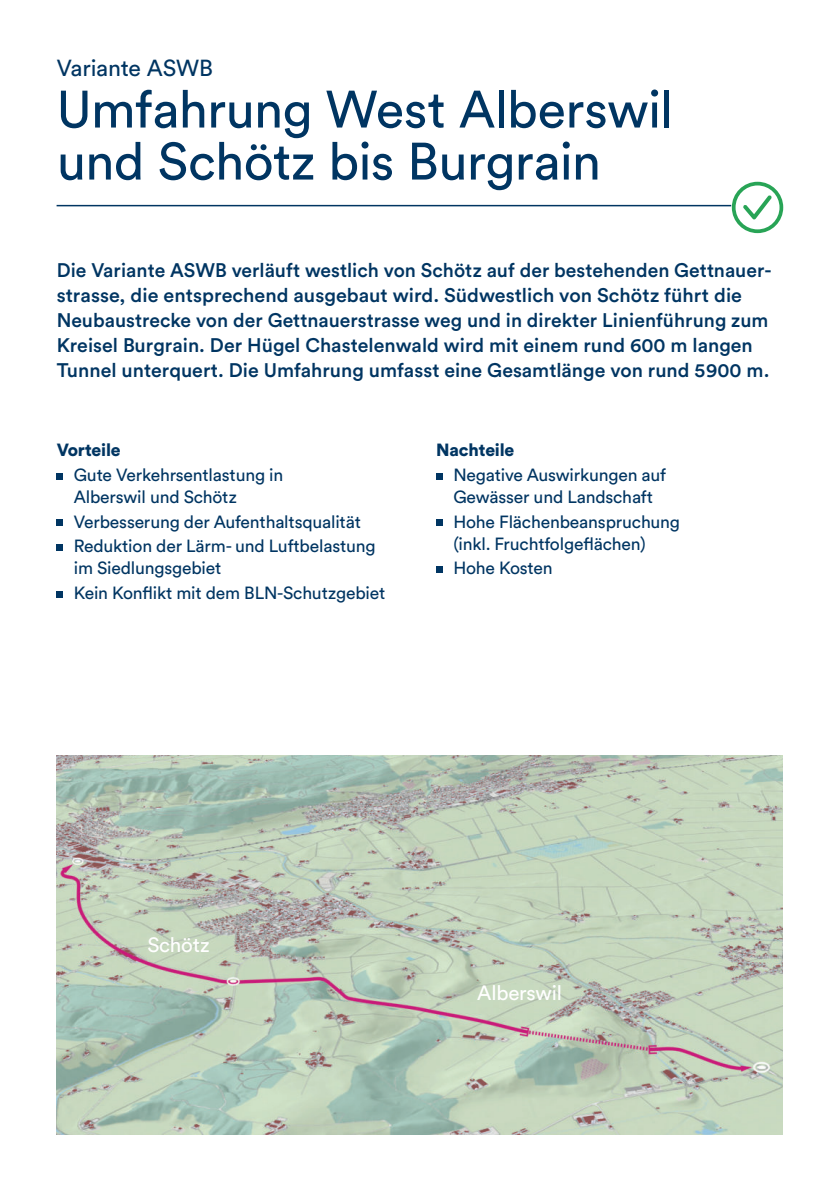
<style>
.page{position:relative;width:840px;height:1191px;background:#fff}
.page>*{position:absolute;margin:0;border:0;box-sizing:border-box;transform-origin:0 0}
.t1{font:52px/52px "Circular Std";letter-spacing:-.015em;color:#003562}
.t2{font:23px "Circular Std";letter-spacing:-.01em;color:#003562}
.t3{font:20.6px "Circular Std";letter-spacing:-.01em;color:#fff}
.t4{font:500 19.6px/25px "Circular Std";color:#003562}
.t5{font:17.6px/22px "Circular Std";letter-spacing:-.01em;color:#003562}
.t6{font:900 17.6px "Circular Std";letter-spacing:-.01em;color:#003562}
</style>
<div class="page">
<svg style="left:57px;top:473px;width:6px;height:6px"></svg>
<svg style="left:57px;top:520px;width:6px;height:6px"></svg>
<svg style="left:57px;top:545px;width:6px;height:6px"></svg>
<div style="left:57px;top:591px;width:6px;height:7px;background:#003562"></div>
<svg style="left:436px;top:473px;width:6px;height:6px"></svg>
<svg style="left:436px;top:520px;width:6px;height:6px"></svg>
<svg style="left:436px;top:567px;width:6px;height:6px"></svg>
<img style="left:57px;top:756px;width:725px;height:378px">
<hr style="left:57px;top:205px;width:673px;height:1px;background:#003562">
<div style="left:731px;top:182px;width:51px;height:51px;border:4px solid #28a456;border-radius:50%"></div>
<svg style="left:743px;top:195px;width:28px;height:24px"></svg>
<p class="t2" style="left:57px;top:55px;width:158px">Variante ASWB</p>
<h1 class="t1" style="left:57px;top:84px;width:617px">Umfahrung West Alberswil und Schötz bis Burgrain</h1>
<p class="t4" style="left:57px;top:259px;width:716px">Die Variante ASWB verläuft westlich von Schötz auf der bestehenden Gettnauer&shy;strasse, die entsprechend ausgebaut wird. Südwestlich von Schötz führt die Neubaustrecke von der Gettnauerstrasse weg und in direkter Linienführung zum Kreisel Burgrain. Der Hügel Chastelenwald wird mit einem rund 600 m langen Tunnel unterquert. Die Umfahrung umfasst eine Gesamtlänge von rund 5 900 m.</p>
<p class="t6" style="left:57px;top:443px;width:65px">Vorteile</p>
<p class="t5" style="left:74px;top:464px;width:211px">Gute Verkehrsentlastung in<br>Alberswil und Schötz</p>
<p class="t5" style="left:74px;top:509px;width:303px;line-height:24.8px">Verbesserung der Aufenthaltsqualität<br>Reduktion der Lärm- und Luftbelastung</p>
<p class="t5" style="left:74px;top:556px;width:313px;line-height:24.8px">im Siedlungsgebiet<br>Kein Konflikt mit dem BLN-Schutzgebiet</p>
<p class="t6" style="left:436px;top:443px;width:79px">Nachteile</p>
<p class="t5" style="left:453px;top:464px;width:214px">Negative Auswirkungen auf<br>Gewässer und Landschaft</p>
<p class="t5" style="left:453px;top:510px;width:228px">Hohe Flächenbeanspruchung (inkl. Fruchtfolgeflächen)</p>
<p class="t5" style="left:453px;top:557px;width:101px">Hohe Kosten</p>
<p class="t3" style="left:147px;top:934px;width:64px">Schötz</p>
<p class="t3" style="left:477px;top:982px;width:86px">Alberswil</p>
</div>
